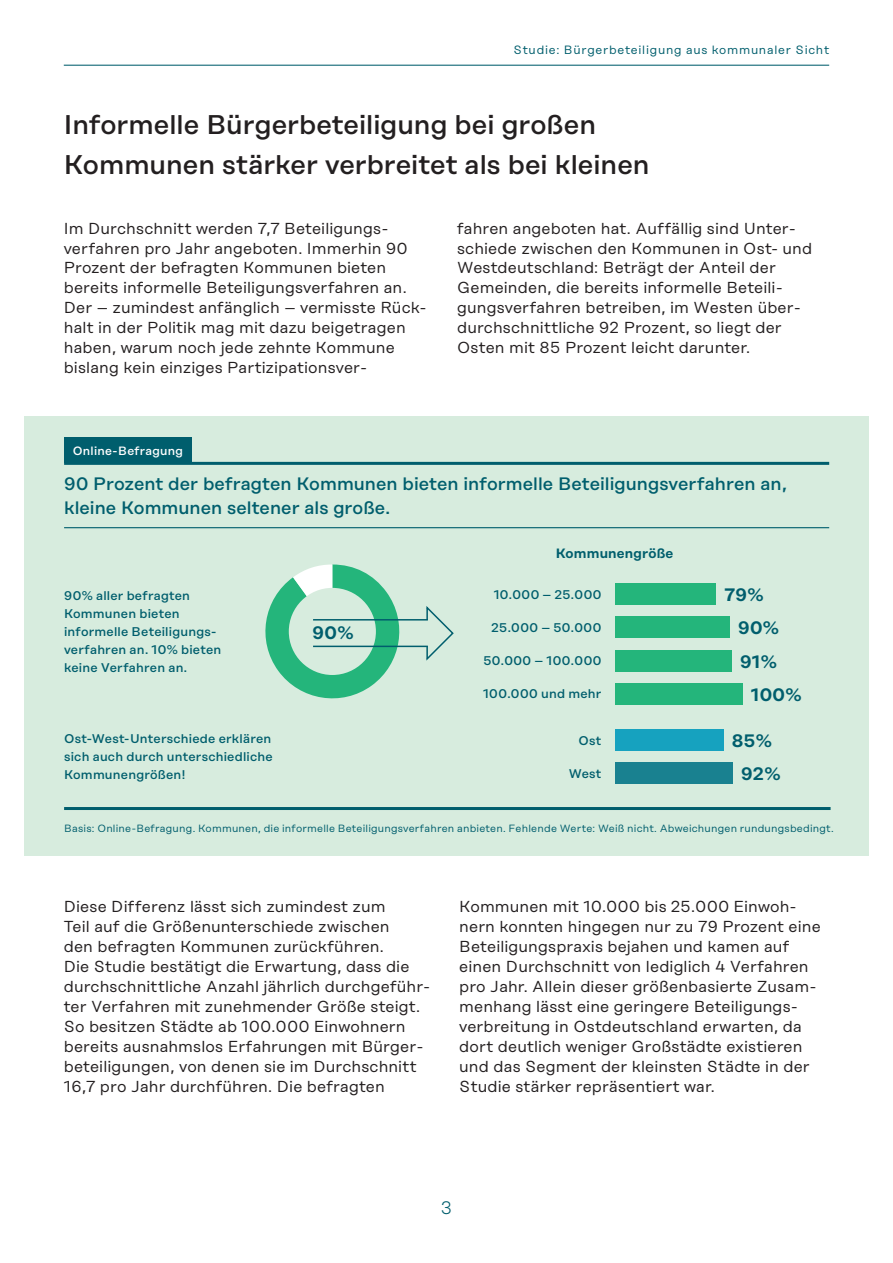
<style>
.page{position:relative;width:893px;height:1263px;background:#fff}
.page>*{position:absolute;margin:0;border:0;box-sizing:border-box;transform-origin:0 0}
.t1{font:500 27px/39.9px "Rational Display";color:#231f20}
.t2{font:500 18px/24px "Rational Display";letter-spacing:.005em;color:#005e6d}
.t3{font:600 18px "Rational Display";letter-spacing:.02em;color:#005e6d}
.t4{font:300 18px "Rational Display";color:#005e6d}
.t5{font:15.9px/20px "Rational Display";letter-spacing:.01em;color:#231f20}
.t6{font:600 13.5px "Rational Display";letter-spacing:.015em;color:#005e6d}
.t7{font:500 12.6px/18px "Rational Display";letter-spacing:.015em;color:#005e6d}
.t8{font:500 12.6px "Rational Display";letter-spacing:.04em;color:#005e6d}
.t9{font:12px "Rational Display";letter-spacing:.06em;color:#005e6d}
.t10{font:500 12px "Rational Display";letter-spacing:.025em;color:#fff}
.t11{font:10.5px "Rational Display";letter-spacing:.015em;color:#005e6d}
</style>
<div class="page">
<hr style="left:64px;top:65px;width:765px;height:1px;background:#005e6d">
<div style="left:13px;top:416px;width:880px;height:439px;background:#d7ecde"></div>
<div style="left:64px;top:437px;width:128px;height:26px;background:#005e6d"></div>
<hr style="left:64px;top:462px;width:765px;height:3px;background:#005e6d">
<hr style="left:64px;top:527px;width:765px;height:1px;background:#005e6d">
<hr style="left:64px;top:807px;width:767px;height:3px;background:#005e6d">
<div style="left:615px;top:683px;width:127px;height:21px;background:#24b57b"></div>
<div style="left:615px;top:584px;width:101px;height:21px;background:#24b57b"></div>
<div style="left:615px;top:650px;width:116px;height:21px;background:#24b57b"></div>
<div style="left:615px;top:617px;width:115px;height:21px;background:#24b57b"></div>
<svg style="left:265px;top:564px;width:143px;height:135px"></svg>
<div style="left:289px;top:588px;width:87px;height:87px;background:#d7ecde;border-radius:50%"></div>
<div style="left:615px;top:729px;width:108px;height:21px;background:#16a2bf"></div>
<div style="left:615px;top:762px;width:117px;height:22px;background:#198190"></div>
<hr style="left:313px;top:646px;width:115px;height:1px;background:#005e6d">
<hr style="left:313px;top:619px;width:115px;height:1px;background:#005e6d">
<svg style="left:426px;top:606px;width:28px;height:55px"></svg>
<div style="left:0;top:0;width:893px;height:1263px;border:24px solid #fff"></div>
<p class="t9" style="left:513px;top:43px;width:317px">Studie: Bürgerbeteiligung aus kommunaler Sicht</p>
<h1 class="t1" style="left:64px;top:104px;width:587px">Informelle Bürgerbeteiligung bei großen<br>Kommunen stärker verbreitet als bei kleinen</h1>
<p class="t5" style="left:64px;top:218px;width:364px">Im Durchschnitt werden 7,7 Beteiligungs&shy;verfahren pro Jahr angeboten. Immerhin 90<br>Prozent der befragten Kommunen bieten bereits informelle Beteiligungsverfahren an.<br>Der – zumindest anfänglich – vermisste Rück&shy;halt in der Politik mag mit dazu beigetragen haben, warum noch jede zehnte Kommune bislang kein einziges Partizipationsver-</p>
<p class="t5" style="left:457px;top:218px;width:357px">fahren angeboten hat. Auffällig sind Unter&shy;schiede zwischen den Kommunen in Ost- und Westdeutschland: Beträgt der Anteil der Gemeinden, die bereits informelle Beteili&shy;gungsverfahren betreiben, im Westen über&shy;durchschnittliche 92 Prozent, so liegt der Osten mit 85 Prozent leicht darunter.</p>
<p class="t10" style="left:73px;top:444px;width:112px">Online-Befragung</p>
<p class="t2" style="left:64px;top:472px;width:724px">90 Prozent der befragten Kommunen bieten informelle Beteiligungsverfahren an, kleine Kommunen seltener als große.</p>
<p class="t6" style="left:556px;top:545px;width:119px">Kommunengröße</p>
<p class="t7" style="left:494px;top:585px;width:109px">10.000 – 25.000</p>
<p class="t8" style="left:491px;top:620px;width:111px">25.000 – 50.000</p>
<p class="t8" style="left:483px;top:653px;width:120px">50.000 – 100.000</p>
<p class="t7" style="left:483px;top:684px;width:120px">100.000 und mehr</p>
<p class="t7" style="left:64px;top:586px;width:127px">90% aller befragten</p>
<p class="t3" style="left:724px;top:584px;width:41px">79%</p>
<p class="t7" style="left:64px;top:604px;width:159px">Kommunen bieten informelle Beteiligungs&shy;verfahren an. 10% bieten keine Verfahren an.</p>
<p class="t3" style="left:738px;top:617px;width:43px">90%</p>
<p class="t3" style="left:740px;top:651px;width:38px">91%</p>
<p class="t3" style="left:751px;top:684px;width:52px">100%</p>
<p class="t3" style="left:312px;top:622px;width:43px">90%</p>
<p class="t7" style="left:64px;top:730px;width:210px;text-align:justify">Ost-West-Unterschiede erklären sich auch durch unterschiedliche Kommunengrößen!</p>
<p class="t7" style="left:578px;top:732px;width:24px">Ost</p>
<p class="t3" style="left:732px;top:730px;width:42px">85%</p>
<p class="t7" style="left:569px;top:765px;width:34px">West</p>
<p class="t3" style="left:741px;top:763px;width:41px">92%</p>
<p class="t11" style="left:64px;top:822px;width:771px">Basis: Online-Befragung. Kommunen, die informelle Beteiligungsverfahren anbieten. Fehlende Werte: Weiß nicht. Abweichungen rundungsbedingt.</p>
<p class="t5" style="left:64px;top:896px;width:368px">Diese Differenz lässt sich zumindest zum<br>Teil auf die Größenunterschiede zwischen<br>den befragten Kommunen zurückführen.<br>Die Studie bestätigt die Erwartung, dass die durchschnittliche Anzahl jährlich durchgeführ&shy;ter Verfahren mit zunehmender Größe steigt.<br>So besitzen Städte ab 100.000 Einwohnern bereits ausnahmslos Erfahrungen mit Bürger&shy;beteiligungen, von denen sie im Durchschnitt 16,7 pro Jahr durchführen. Die befragten</p>
<p class="t5" style="left:459px;top:896px;width:363px">Kommunen mit 10.000 bis 25.000 Einwoh&shy;nern konnten hingegen nur zu 79 Prozent eine Beteiligungspraxis bejahen und kamen auf einen Durchschnitt von lediglich 4 Verfahren pro Jahr. Allein dieser größenbasierte Zusam&shy;menhang lässt eine geringere Beteiligungs&shy;verbreitung in Ostdeutschland erwarten, da dort deutlich weniger Großstädte existieren und das Segment der kleinsten Städte in der Studie stärker repräsentiert war.</p>
<p class="t4" style="left:441px;top:1197px;width:12px">3</p>
</div>
